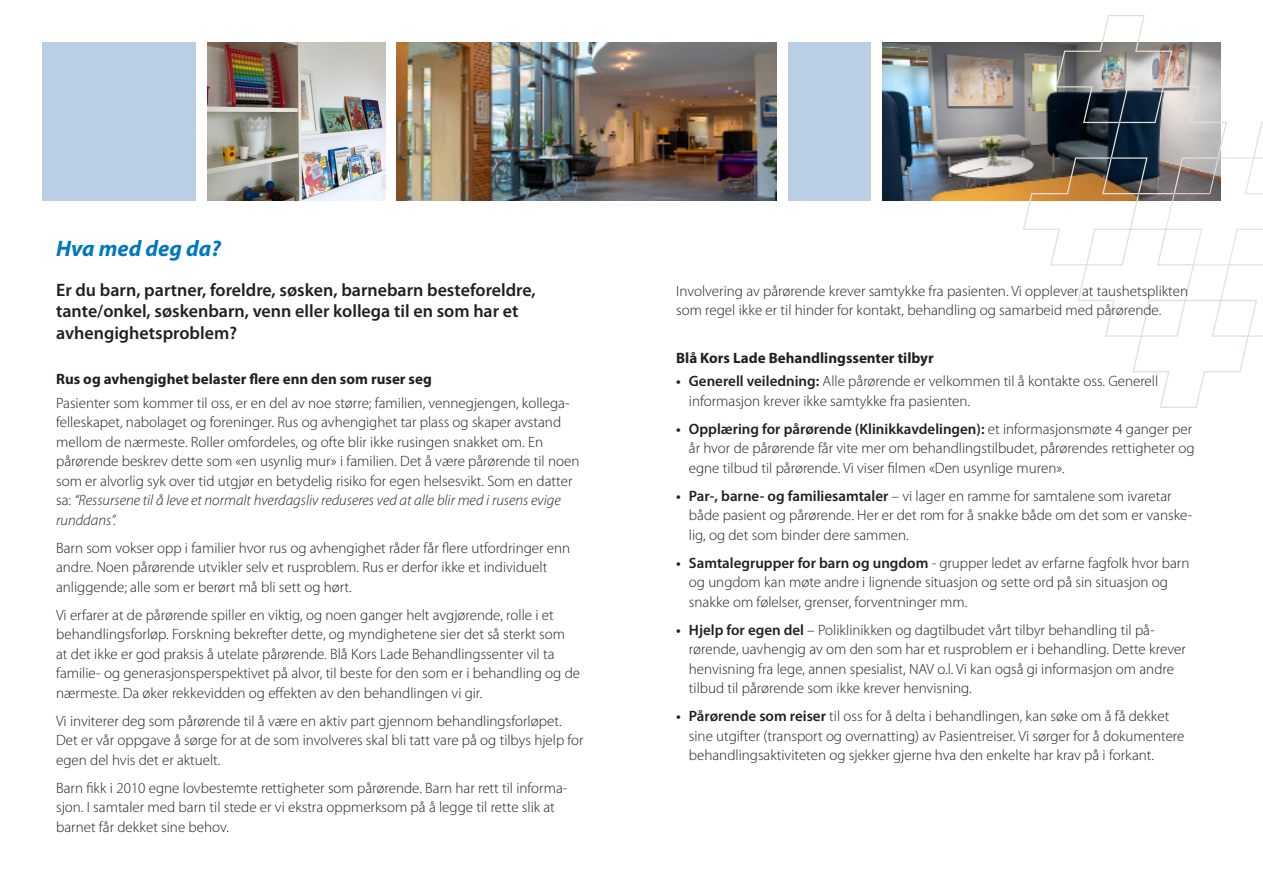
<style>
.page{position:relative;width:1263px;height:893px;background:#fff}
.page>*{position:absolute;margin:0;border:0;box-sizing:border-box;transform-origin:0 0}
.t1{font:italic 700 22.5px "Myriad Pro";color:#0078c0}
.t2{font:600 18px/21.6px "Myriad Pro";color:#231f20}
.t3{font:300 15px/19.5px "Myriad Pro";color:#231f20}
.t4{font:700 15px "Myriad Pro";color:#231f20}
.s1{font-style:italic}
.s2{font-weight:600}
</style>
<div class="page">
<div style="left:42px;top:43px;width:154px;height:158px;background:#bacfe4"></div>
<img style="left:207px;top:43px;width:178px;height:158px">
<div style="left:788px;top:43px;width:83px;height:158px;background:#bacfe4"></div>
<img style="left:397px;top:43px;width:379px;height:158px">
<img style="left:882px;top:43px;width:141px;height:158px">
<svg style="left:1023px;top:15px;width:240px;height:393px"></svg>
<p class="t1" style="left:56px;top:234px;width:166px">Hva med deg da?</p>
<p class="t2" style="left:56px;top:278px;width:481px">Er du barn, partner, foreldre, søsken, barnebarn besteforeldre, tante/onkel, søskenbarn, venn eller kollega til en som har et avhengighetsproblem?</p>
<p class="t4" style="left:56px;top:369px;width:377px">Rus og avhengighet belaster flere enn den som ruser seg</p>
<p class="t3" style="left:56px;top:393px;width:525px">Pasienter som kommer til oss, er en del av noe større; familien, vennegjengen, kollega&shy;felleskapet, nabolaget og foreninger. Rus og avhengighet tar plass og skaper avstand mellom de nærmeste. Roller omfordeles, og ofte blir ikke rusingen snakket om. En pårørende beskrev dette som «en usynlig mur» i familien. Det å være pårørende til noen som er alvorlig syk over tid utgjør en betydelig risiko for egen helsesvikt. Som en datter sa: <span class="s1">“Ressursene til å leve et normalt hverdagsliv reduseres ved at alle blir med i rusens evige runddans”.</span></p>
<p class="t3" style="left:56px;top:538px;width:516px">Barn som vokser opp i familier hvor rus og avhengighet råder får flere utfordringer enn andre. Noen pårørende utvikler selv et rusproblem. Rus er derfor ikke et individuelt anliggende; alle som er berørt må bli sett og hørt.</p>
<p class="t3" style="left:56px;top:605px;width:525px">Vi erfarer at de pårørende spiller en viktig, og noen ganger helt avgjørende, rolle i et behandlingsforløp. Forskning bekrefter dette, og myndighetene sier det så sterkt som at det ikke er god praksis å utelate pårørende. Blå Kors Lade Behandlingssenter vil ta familie- og generasjonsperspektivet på alvor, til beste for den som er i behandling og de nærmeste. Da øker rekkevidden og effekten av den behandlingen vi gir.</p>
<p class="t3" style="left:56px;top:711px;width:529px">Vi inviterer deg som pårørende til å være en aktiv part gjennom behandlingsforløpet.<br>Det er vår oppgave å sørge for at de som involveres skal bli tatt vare på og tilbys hjelp for egen del hvis det er aktuelt.</p>
<p class="t3" style="left:56px;top:778px;width:513px">Barn fikk i 2010 egne lovbestemte rettigheter som pårørende. Barn har rett til informa&shy;sjon. I samtaler med barn til stede er vi ekstra oppmerksom på å legge til rette slik at barnet får dekket sine behov.</p>
<p class="t3" style="left:676px;top:281px;width:513px">Involvering av pårørende krever samtykke fra pasienten. Vi opplever at taushetsplikten som regel ikke er til hinder for kontakt, behandling og samarbeid med pårørende.</p>
<p class="t4" style="left:676px;top:348px;width:259px">Blå Kors Lade Behandlingssenter tilbyr</p>
<p class="t3" style="left:689px;top:372px;width:471px;text-indent:-13px"><span class="s2">• Generell veiledning:</span> Alle pårørende er velkommen til å kontakte oss. Generell informasjon krever ikke samtykke fra pasienten.</p>
<p class="t3" style="left:689px;top:419px;width:507px;text-indent:-13px"><span class="s2">• Opplæring for pårørende (Klinikkavdelingen):</span> et informasjonsmøte 4 ganger per år hvor de pårørende får vite mer om behandlingstilbudet, pårørendes rettigheter og egne tilbud til pårørende. Vi viser filmen «Den usynlige muren».</p>
<p class="t3" style="left:689px;top:486px;width:505px;text-indent:-13px"><span class="s2">• Par-, barne- og familiesamtaler</span> – vi lager en ramme for samtalene som ivaretar både pasient og pårørende. Her er det rom for å snakke både om det som er vanske&shy;lig, og det som binder dere sammen.</p>
<p class="t3" style="left:689px;top:553px;width:502px;text-indent:-13px"><span class="s2">• Samtalegrupper for barn og ungdom</span> - grupper ledet av erfarne fagfolk hvor barn og ungdom kan møte andre i lignende situasjon og sette ord på sin situasjon og snakke om følelser, grenser, forventninger mm.</p>
<p class="t3" style="left:689px;top:620px;width:498px;text-indent:-13px"><span class="s2">• Hjelp for egen del</span> – Poliklinikken og dagtilbudet vårt tilbyr behandling til på&shy;rørende, uavhengig av om den som har et rusproblem er i behandling. Dette krever henvisning fra lege, annen spesialist, NAV o.l. Vi kan også gi informasjon om andre tilbud til pårørende som ikke krever henvisning.</p>
<p class="t3" style="left:689px;top:707px;width:497px;text-indent:-13px"><span class="s2">• Pårørende som reiser</span> til oss for å delta i behandlingen, kan søke om å få dekket sine utgifter (transport og overnatting) av Pasientreiser. Vi sørger for å dokumentere behandlingsaktiviteten og sjekker gjerne hva den enkelte har krav på i forkant.</p>
</div>
